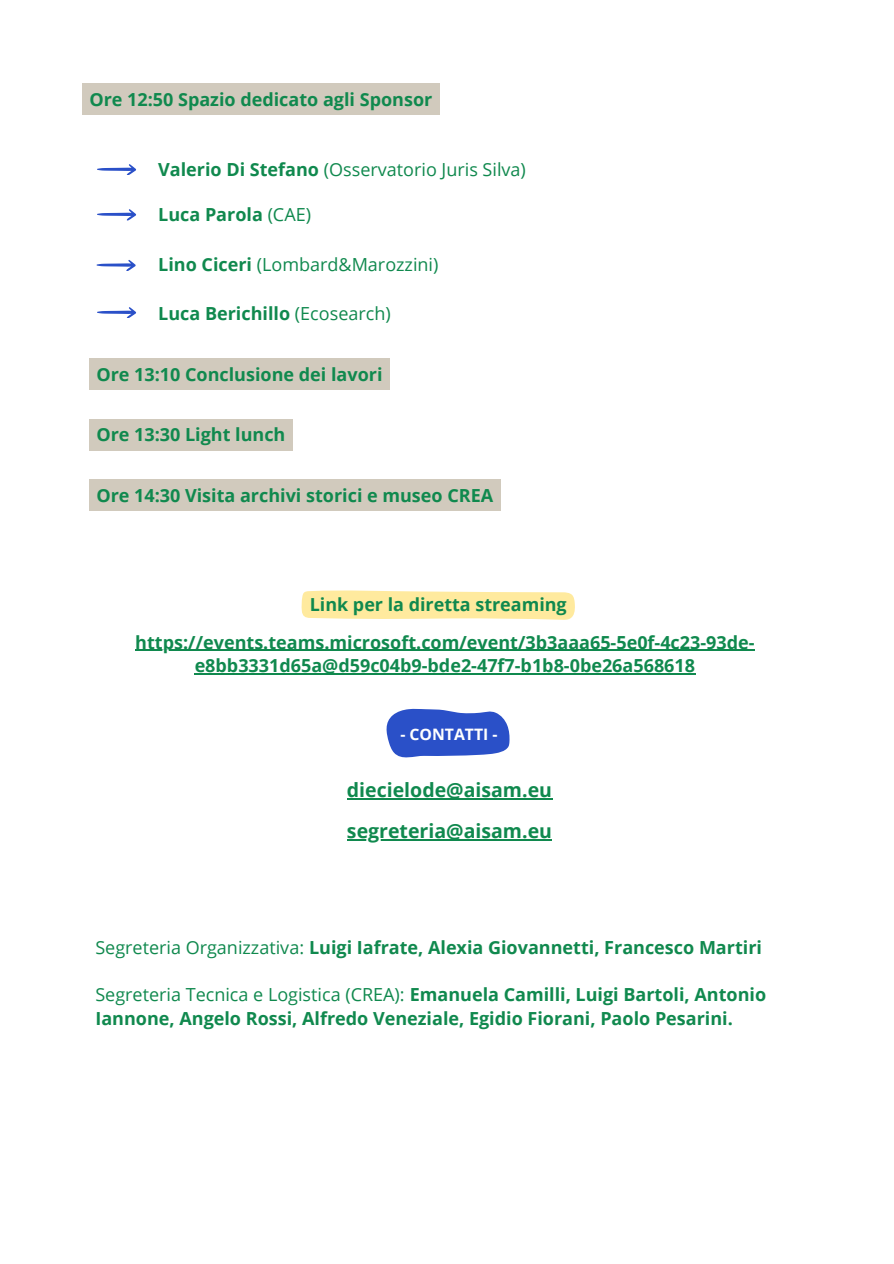
<style>
.page{position:relative;width:894px;height:1264px;background:#fff}
.page>*{position:absolute;margin:0;border:0;box-sizing:border-box;transform-origin:0 0}
.t1{font:700 19.5px "Open Sans";color:#10894e}
.t2{font:700 18px/23.7px "Open Sans";color:#10894e;text-align:center}
.t3{font:18px "Open Sans";color:#10894e}
.t4{font:700 15.75px "Open Sans";color:#fff}
.s1{font-weight:700}
.s2{font-weight:400}
</style>
<div class="page">
<svg style="left:97px;top:209px;width:39px;height:11px"></svg>
<svg style="left:97px;top:164px;width:39px;height:11px"></svg>
<svg style="left:96px;top:260px;width:40px;height:11px"></svg>
<svg style="left:97px;top:307px;width:39px;height:11px"></svg>
<div style="left:82px;top:83px;width:358px;height:32px;background:#d1cabd"></div>
<div style="left:89px;top:358px;width:301px;height:32px;background:#d1cabd"></div>
<div style="left:89px;top:418px;width:204px;height:32px;background:#d1cabd"></div>
<div style="left:89px;top:479px;width:411px;height:32px;background:#d1cabd"></div>
<svg style="left:386px;top:708px;width:123px;height:50px"></svg>
<svg style="left:301px;top:590px;width:274px;height:30px"></svg>
<hr style="left:347px;top:798px;width:205px;height:1px;background:#10894e">
<hr style="left:347px;top:839px;width:99px;height:1px;background:#10894e">
<hr style="left:446px;top:839px;width:106px;height:1px;background:#10894e">
<hr style="left:135px;top:650px;width:619px;height:1px;background:#10894e">
<hr style="left:195px;top:673px;width:500px;height:1px;background:#10894e">
<p class="t2" style="left:89px;top:87px;width:344px">Ore 12:50 Spazio dedicato agli Sponsor</p>
<p class="t3" style="left:158px;top:157px;width:369px"><span class="s1">Valerio Di Stefano</span> (Osservatorio Juris Silva)</p>
<p class="t2" style="left:158px;top:202px;width:154px">Luca Parola <span class="s2">(CAE)</span></p>
<p class="t3" style="left:158px;top:251px;width:282px"><span class="s1">Lino Ciceri</span> (Lombard&amp;Marozzini)</p>
<h1 class="t2" style="left:158px;top:301px;width:234px">Luca Berichillo <span class="s2">(Ecosearch)</span></h1>
<h2 class="t2" style="left:96px;top:362px;width:287px">Ore 13:10 Conclusione dei lavori</h2>
<h2 class="t2" style="left:96px;top:422px;width:190px">Ore 13:30 Light lunch</h2>
<h2 class="t2" style="left:96px;top:483px;width:398px">Ore 14:30 Visita archivi storici e museo CREA</h2>
<p class="t2" style="left:310px;top:592px;width:258px">Link per la diretta streaming</p>
<h1 class="t2" style="left:135px;top:630px;width:620px">https://events.teams.microsoft.com/event/3b3aaa65-5e0f-4c23-93de&shy;e8bb3331d65a@d59c04b9-bde2-47f7-b1b8-0be26a568618</h1>
<h2 class="t4" style="left:400px;top:723px;width:99px">- CONTATTI -</h2>
<h1 class="t1" style="left:347px;top:776px;width:206px">diecielode@aisam.eu</h1>
<h1 class="t1" style="left:347px;top:817px;width:206px">segreteria@aisam.eu</h1>
<h1 class="t2" style="left:95px;top:934px;width:668px"><span class="s2">Segreteria Organizzativa:</span> Luigi Iafrate, Alexia Giovannetti, Francesco Martiri</h1>
<p class="t2" style="left:95px;top:982px;width:672px;text-align:left"><span class="s2">Segreteria Tecnica e Logistica (CREA):</span> Emanuela Camilli, Luigi Bartoli, Antonio<br>Iannone, Angelo Rossi, Alfredo Veneziale, Egidio Fiorani, Paolo Pesarini.</p>
</div>
